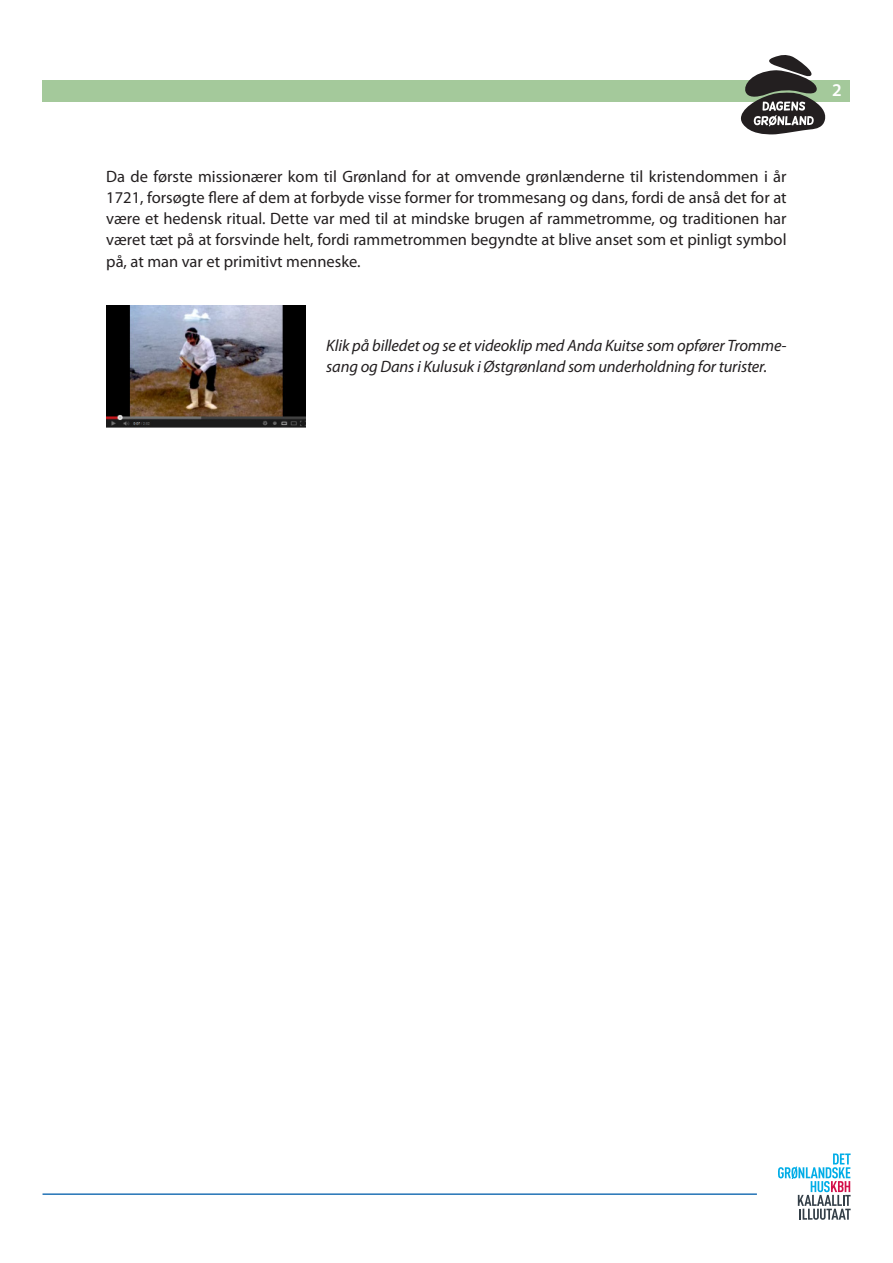
<style>
.page{position:relative;width:893px;height:1263px;background:#fff}
.page>*{position:absolute;margin:0;border:0;box-sizing:border-box;transform-origin:0 0}
.t1{font:600 18px "Myriad Pro";color:#fff}
.t2{font:16.5px/21px "Myriad Pro";color:#231f20;text-align:justify}
.t3{font:italic 16.5px/21px "Myriad Pro";letter-spacing:-.01em;color:#231f20}
</style>
<div class="page">
<div style="left:43px;top:80px;width:807px;height:21px;background:#a4c99b"></div>
<svg style="left:739px;top:55px;width:88px;height:79px"></svg>
<hr style="left:43px;top:1193px;width:714px;height:2px;background:#2373b6">
<svg style="left:778px;top:1153px;width:73px;height:67px"></svg>
<img style="left:106px;top:305px;width:199px;height:122px">
<p class="t2" style="left:106px;top:167px;width:682px">Da de første missionærer kom til Grønland for at omvende grønlænderne til kristendommen i år 1721, forsøgte flere af dem at forbyde visse former for trommesang og dans, fordi de anså det for at være et hedensk ritual. Dette var med til at mindske brugen af rammetromme, og traditionen har været tæt på at forsvinde helt, fordi rammetrommen begyndte at blive anset som et pinligt symbol på, at man var et primitivt menneske.</p>
<p class="t3" style="left:326px;top:335px;width:462px">Klik på billedet og se et videoklip med Anda Kuitse som opfører Tromme&shy;sang og Dans i Kulusuk i Østgrønland som underholdning for turister.</p>
<p class="t1" style="left:832px;top:80px;width:11px">2</p>
</div>
